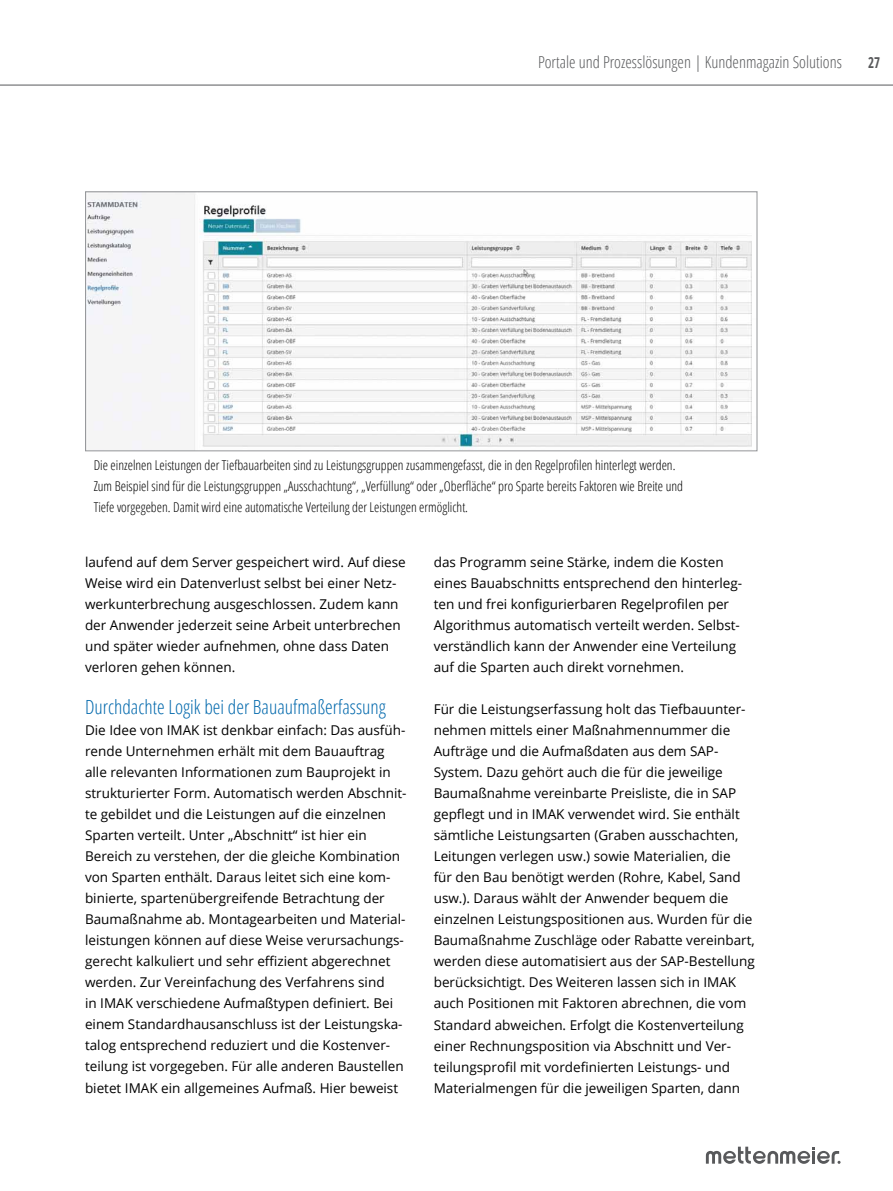
<style>
.page{position:relative;width:893px;height:1191px;background:#fff}
.page>*{position:absolute;margin:0;border:0;box-sizing:border-box;transform-origin:0 0}
.t1{font:300 condensed 19.5px "Open Sans";color:#0068ac}
.t2{font:300 condensed 16.5px "Open Sans";color:#58595b}
.t3{font:700 condensed 15px "Open Sans";color:#58595b;scale:.87 1}
.t4{font:13.5px/21px "Open Sans";color:#000}
.t5{font:300 condensed 13.5px/21px "Open Sans";color:#000}
</style>
<div class="page">
<svg style="left:706px;top:1146px;width:135px;height:17px"></svg>
<hr style="left:0;top:85px;width:893px;height:1px;background:#58595b">
<img style="left:87px;top:193px;width:665px;height:256px">
<div style="left:85px;top:191px;width:672px;height:260px;border:1px solid #939598"></div>
<p class="t2" style="left:538px;top:51px;width:305px">Portale und Prozesslösungen | Kundenmagazin Solutions</p>
<p class="t3" style="left:868px;top:52px;width:15px">27</p>
<p class="t5" style="left:94px;top:454px;width:591px">Die einzelnen Leistungen der Tiefbauarbeiten sind zu Leistungsgruppen zusammengefasst, die in den Regelprofilen hinterlegt werden.<br>Zum Beispiel sind für die Leistungsgruppen „Ausschachtung“, „Verfüllung“ oder „Oberfläche“ pro Sparte bereits Faktoren wie Breite und<br>Tiefe vorgegeben. Damit wird eine automatische Verteilung der Leistungen ermöglicht.</p>
<p class="t4" style="left:85px;top:551px;width:322px">laufend auf dem Server gespeichert wird. Auf diese Weise wird ein Datenverlust selbst bei einer Netz&shy;werkunterbrechung ausgeschlossen. Zudem kann der Anwender jederzeit seine Arbeit unterbrechen und später wieder aufnehmen, ohne dass Daten verloren gehen können.</p>
<h1 class="t1" style="left:85px;top:694px;width:302px">Durchdachte Logik bei der Bauaufmaßerfassung</h1>
<p class="t4" style="left:85px;top:719px;width:323px">Die Idee von IMAK ist denkbar einfach: Das ausfüh&shy;rende Unternehmen erhält mit dem Bauauftrag alle relevanten Informationen zum Bauprojekt in strukturierter Form. Automatisch werden Abschnit&shy;te gebildet und die Leistungen auf die einzelnen Sparten verteilt. Unter „Abschnitt“ ist hier ein Bereich zu verstehen, der die gleiche Kombination von Sparten enthält. Daraus leitet sich eine kom&shy;binierte, spartenübergreifende Betrachtung der Baumaßnahme ab. Montagearbeiten und Material&shy;leistungen können auf diese Weise verursachungs&shy;gerecht kalkuliert und sehr effizient abgerechnet werden. Zur Vereinfachung des Verfahrens sind<br>in IMAK verschiedene Aufmaßtypen definiert. Bei einem Standardhausanschluss ist der Leistungska&shy;talog entsprechend reduziert und die Kostenver&shy;teilung ist vorgegeben. Für alle anderen Baustellen bietet IMAK ein allgemeines Aufmaß. Hier beweist</p>
<p class="t4" style="left:434px;top:551px;width:310px">das Programm seine Stärke, indem die Kosten eines Bauabschnitts entsprechend den hinterleg&shy;ten und frei konfigurierbaren Regelprofilen per Algorithmus automatisch verteilt werden. Selbst&shy;verständlich kann der Anwender eine Verteilung auf die Sparten auch direkt vornehmen.</p>
<p class="t4" style="left:434px;top:698px;width:323px">Für die Leistungserfassung holt das Tiefbauunter&shy;nehmen mittels einer Maßnahmennummer die Aufträge und die Aufmaßdaten aus dem SAP-System. Dazu gehört auch die für die jeweilige Baumaßnahme vereinbarte Preisliste, die in SAP gepflegt und in IMAK verwendet wird. Sie enthält sämtliche Leistungsarten (Graben ausschachten, Leitungen verlegen usw.) sowie Materialien, die<br>für den Bau benötigt werden (Rohre, Kabel, Sand usw.). Daraus wählt der Anwender bequem die einzelnen Leistungspositionen aus. Wurden für die Baumaßnahme Zuschläge oder Rabatte vereinbart, werden diese automatisiert aus der SAP-Bestellung berücksichtigt. Des Weiteren lassen sich in IMAK auch Positionen mit Faktoren abrechnen, die vom Standard abweichen. Erfolgt die Kostenverteilung einer Rechnungsposition via Abschnitt und Ver&shy;teilungsprofil mit vordefinierten Leistungs- und Materialmengen für die jeweiligen Sparten, dann</p>
</div>
